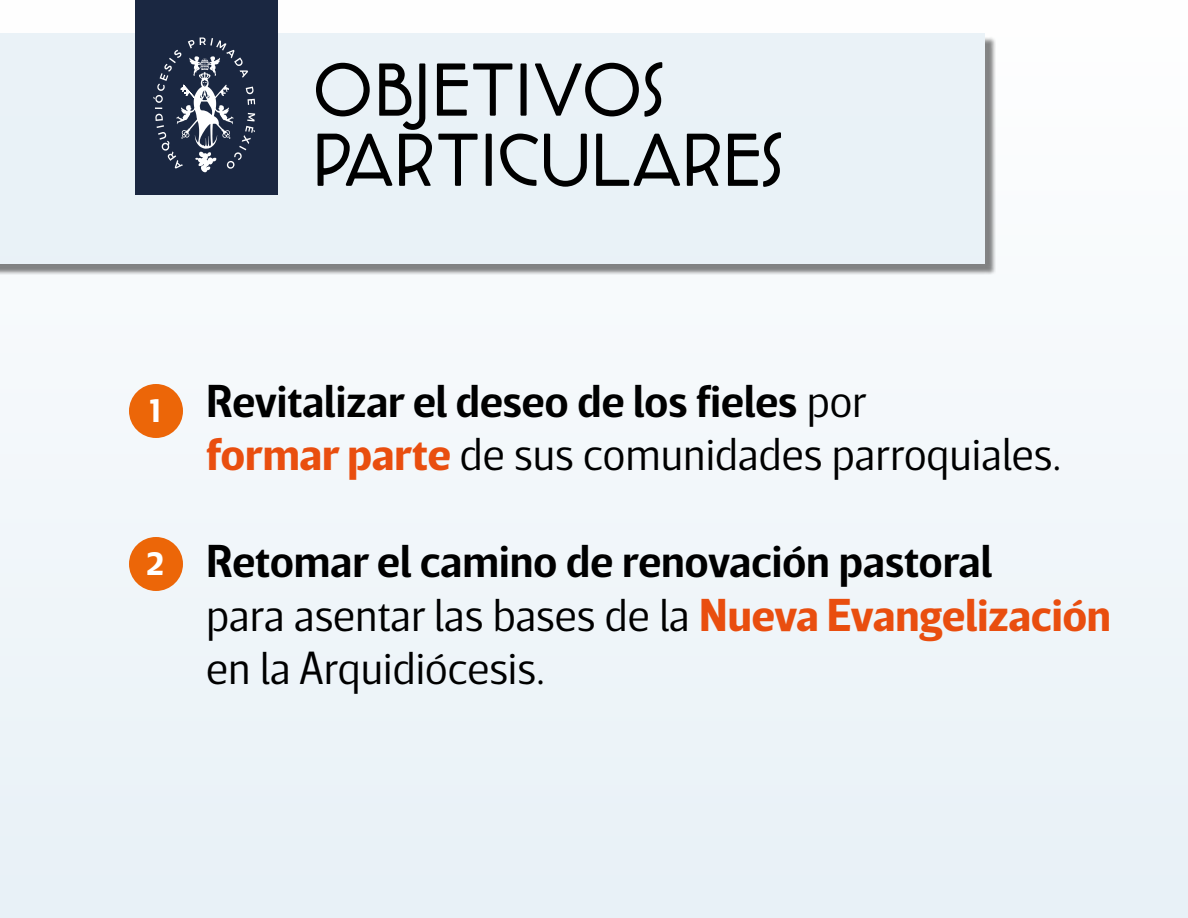
<style>
.page{position:relative;width:1188px;height:918px;background:#f0f6fa}
.page>*{position:absolute;margin:0;border:0;box-sizing:border-box;transform-origin:0 0}
.t1{font:70.35px/70.2px "Cocotte Alternate";color:#000}
.t2{font:300 44.7px/53.6px "Breve Sans Title";color:#000}
.t3{font:700 31.5px "Breve Sans Title";color:#fff}
.s1{font-weight:600}
.s2{font-weight:700;color:#e94e0f}
</style>
<div class="page">
<div style="left:0;top:36px;width:996px;height:239px;background:#000;opacity:.54"></div>
<div style="left:0;top:33px;width:985px;height:231px;background:#e8f1f7"></div>
<div style="left:129px;top:384px;width:54px;height:54px;background:#ec6608;border-radius:50%"></div>
<div style="left:129px;top:537px;width:54px;height:54px;background:#ec6608;border-radius:50%"></div>
<div style="left:135px;top:0;width:143px;height:195px;background:#1a2741"></div>
<svg style="left:153px;top:37px;width:102px;height:136px"></svg>
<h1 class="t1" style="left:312px;top:55px;width:471px">OBJETIVOS<br>PARTICULARES</h1>
<p class="t3" style="left:150px;top:393px;width:13px">1</p>
<p class="t3" style="left:147px;top:546px;width:19px">2</p>
<p class="t2" style="left:206px;top:374px;width:857px"><span class="s1">Revitalizar el deseo de los fieles</span> por<br><span class="s2">formar parte</span> de sus comunidades parroquiales.</p>
<p class="t2" style="left:206px;top:535px;width:906px"><span class="s1">Retomar el camino de renovación pastoral<br></span>para asentar las bases de la <span class="s2">Nueva Evangelización </span>en la Arquidiócesis.</p>
</div>
